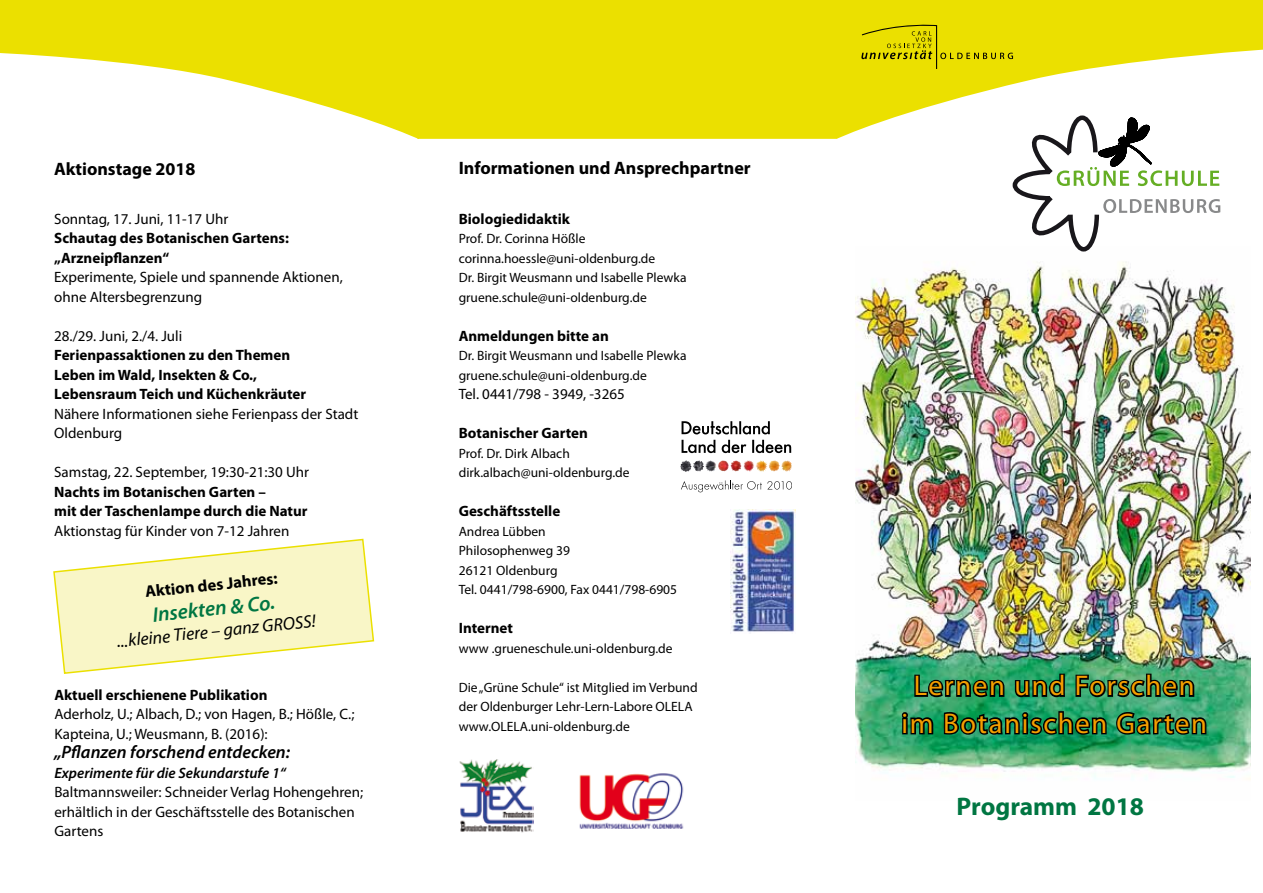
<style>
.page{position:relative;width:1263px;height:893px;background:#fff}
.page>*{position:absolute;margin:0;border:0;box-sizing:border-box;transform-origin:0 0}
.t1{font:28.5px/37.5px "Myriad Pro";letter-spacing:.06em;color:#f49e00;text-align:center}
.t2{font:700 25.5px "Myriad Pro";color:#007642}
.t3{font:italic 600 21px "Myriad Pro";color:#007642}
.t4{font:700 18px "Myriad Pro";color:#000}
.t5{font:italic 600 18px "Myriad Pro";color:#000}
.t6{font:italic 18px "Myriad Pro";color:#000}
.t7{font:700 16.5px "Myriad Pro";color:#000}
.t8{font:15px/19.5px "Myriad Pro";color:#000}
.t9{font:700 15px/19.5px "Myriad Pro";color:#000}
.t10{font:italic 600 15px "Myriad Pro";color:#000}
.t11{font:13.5px/19.5px "Myriad Pro";color:#000}
</style>
<div class="page">
<svg style="left:837px;top:0;width:426px;height:139px;fill:#ebe000"></svg>
<div style="left:419px;top:0;width:418px;height:139px;background:#ebe000"></div>
<img style="left:856px;top:261px;width:394px;height:519px">
<img style="left:902px;top:597px;width:306px;height:183px">
<svg style="left:861px;top:23px;width:152px;height:45px;background:#d8ce00"></svg>
<svg style="left:0;top:0;width:419px;height:139px;fill:#ebe000"></svg>
<svg style="left:681px;top:440px;width:110px;height:13px"></svg>
<svg style="left:681px;top:421px;width:89px;height:13px"></svg>
<svg style="left:756px;top:460px;width:5px;height:5px"></svg>
<svg style="left:681px;top:480px;width:110px;height:12px"></svg>
<img style="left:459px;top:759px;width:75px;height:74px">
<svg style="left:53px;top:538px;width:322px;height:136px"></svg>
<img style="left:731px;top:509px;width:64px;height:124px">
<img style="left:579px;top:773px;width:105px;height:56px">
<svg style="left:1010px;top:113px;width:210px;height:139px"></svg>
<h3 class="t4" style="left:54px;top:157px;width:143px">Aktionstage 2018</h3>
<p class="t8" style="left:54px;top:209px;width:176px">Sonntag, 17. Juni, 11-17 Uhr</p>
<p class="t9" style="left:54px;top:228px;width:236px">Schautag des Botanischen Gartens: „Arzneipflanzen“</p>
<p class="t8" style="left:54px;top:267px;width:290px">Experimente, Spiele und spannende Aktionen, ohne Altersbegrenzung</p>
<p class="t8" style="left:54px;top:326px;width:130px">28./29. Juni, 2./4. Juli</p>
<p class="t9" style="left:54px;top:345px;width:253px">Ferienpassaktionen zu den Themen<br>Leben im Wald, Insekten &amp; Co.,<br>Lebensraum Teich und Küchenkräuter</p>
<p class="t8" style="left:54px;top:404px;width:306px">Nähere Informationen siehe Ferienpass der Stadt<br>Oldenburg</p>
<p class="t8" style="left:54px;top:462px;width:256px">Samstag, 22. September, 19:30-21:30 Uhr</p>
<p class="t9" style="left:54px;top:481px;width:255px">Nachts im Botanischen Garten –<br>mit der Taschenlampe durch die Natur</p>
<p class="t8" style="left:54px;top:521px;width:237px">Aktionstag für Kinder von 7-12 Jahren</p>
<p class="t7" style="left:144px;top:581px;width:135px;rotate:-6deg">Aktion des Jahres:</p>
<h3 class="t3" style="left:151px;top:601px;width:125px;rotate:-6deg">Insekten &amp; Co.</h3>
<h3 class="t6" style="left:116px;top:630px;width:202px;rotate:-6deg">...kleine Tiere – ganz GROSS!</h3>
<p class="t9" style="left:54px;top:684px;width:215px">Aktuell erschienene Publikation</p>
<p class="t8" style="left:54px;top:704px;width:302px">Aderholz, U.; Albach, D.; von Hagen, B.; Hößle, C.;<br>Kapteina, U.; Weusmann, B. (2016):</p>
<h3 class="t5" style="left:54px;top:741px;width:237px">„Pflanzen forschend entdecken:</h3>
<p class="t10" style="left:54px;top:763px;width:233px">Experimente für die Sekundarstufe 1“</p>
<p class="t8" style="left:54px;top:782px;width:310px">Baltmannsweiler: Schneider Verlag Hohengehren; erhältlich in der Geschäftsstelle des Botanischen<br>Gartens</p>
<h3 class="t4" style="left:459px;top:156px;width:293px">Informationen und Ansprechpartner</h3>
<p class="t9" style="left:459px;top:208px;width:113px">Biologiedidaktik</p>
<p class="t11" style="left:459px;top:229px;width:229px">Prof. Dr. Corinna Hößle corinna.hoessle@uni-oldenburg.de<br>Dr. Birgit Weusmann und Isabelle Plewka gruene.schule@uni-oldenburg.de</p>
<p class="t9" style="left:459px;top:325px;width:152px">Anmeldungen bitte an</p>
<p class="t11" style="left:459px;top:346px;width:229px">Dr. Birgit Weusmann und Isabelle Plewka gruene.schule@uni-oldenburg.de</p>
<p class="t8" style="left:459px;top:384px;width:168px">Tel. 0441/798 - 3949, -3265</p>
<p class="t9" style="left:459px;top:423px;width:131px">Botanischer Garten</p>
<p class="t11" style="left:459px;top:443px;width:172px">Prof. Dr. Dirk Albach dirk.albach@uni-oldenburg.de</p>
<p class="t9" style="left:459px;top:501px;width:103px">Geschäftsstelle</p>
<p class="t11" style="left:459px;top:521px;width:220px">Andrea Lübben<br>Philosophenweg 39<br>26121 Oldenburg<br>Tel. 0441/798-6900, Fax 0441/798-6905</p>
<p class="t9" style="left:459px;top:618px;width:56px">Internet</p>
<p class="t11" style="left:459px;top:638px;width:215px">www .grueneschule.uni-oldenburg.de</p>
<p class="t11" style="left:459px;top:677px;width:240px">Die „Grüne Schule“ ist Mitglied im Verbund der Oldenburger Lehr-Lern-Labore OLELA www.OLELA.uni-oldenburg.de</p>
<h1 class="t1" style="left:901px;top:667px;width:307px">Lernen und Forschen im Botanischen Garten</h1>
<h2 class="t2" style="left:957px;top:789px;width:189px">Programm 2018</h2>
</div>
